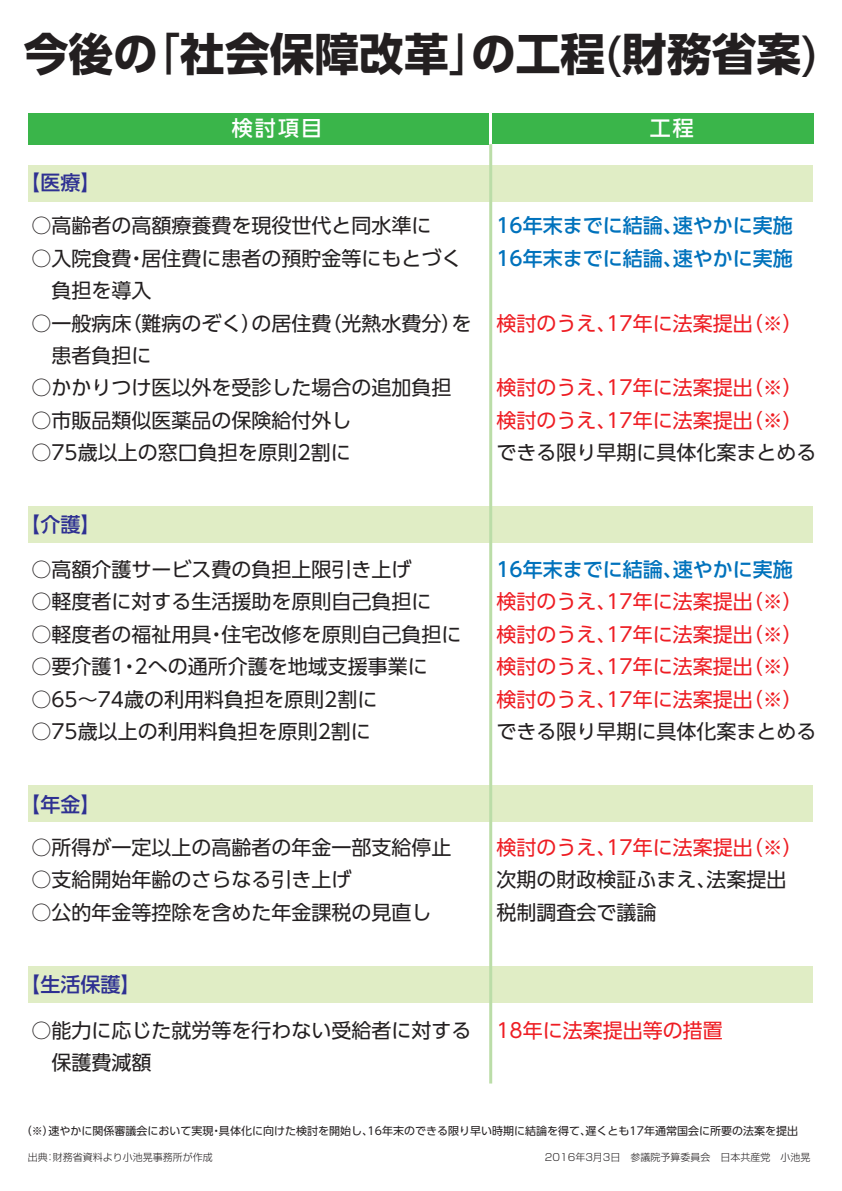
<style>
.page{position:relative;width:842px;height:1191px;background:#fff}
.page>*{position:absolute;margin:0;border:0;box-sizing:border-box;transform-origin:0 0}
.t1{font:700 44.7px "UD Shin Go Pro";color:#231f20}
.t2{font:500 21px "UD Shin Go Pro";letter-spacing:.1em;color:#fff}
.t3{font:20px/32.4px "UD Shin Go Pro";color:#231f20}
.t4{font:20px/32.4px "UD Shin Go Pro";color:#ee1d23}
.t5{font:500 20px/32.4px "UD Shin Go Pro";color:#0072bc}
.t6{font:500 20px "UD Shin Go Pro";color:#2e3092}
.t7{font:11px "UD Shin Go Pro";color:#231f20}
.t8{font:300 10px "Shin Go Pro";color:#231f20}
.s1{font-weight:500}
</style>
<div class="page">
<div style="left:28px;top:165px;width:784px;height:37px;background:#e0edc5"></div>
<div style="left:28px;top:506px;width:784px;height:37px;background:#e0edc5"></div>
<div style="left:28px;top:785px;width:784px;height:37px;background:#e0edc5"></div>
<div style="left:28px;top:966px;width:784px;height:37px;background:#e0edc5"></div>
<div style="left:28px;top:113px;width:461px;height:31px;background:#3ab54a"></div>
<div style="left:492px;top:113px;width:321px;height:31px;background:#3ab54a"></div>
<hr style="left:489px;top:144px;width:3px;height:939px;background:#bbdda8">
<h1 class="t1" style="left:24px;top:18px;width:796px">今後の<span class="s1">「</span>社会保障改革<span class="s1">」</span>の工程<span class="s1">(</span>財務省案<span class="s1">)</span></h1>
<p class="t6" style="left:20px;top:167px;width:82px">【医療】</p>
<p class="t2" style="left:232px;top:111px;width:92px">検討項目</p>
<p class="t2" style="left:650px;top:111px;width:46px">工程</p>
<p class="t3" style="left:31px;top:209px;width:402px">○高齢者の高額療養費を現役世代と同水準に</p>
<p class="t3" style="left:31px;top:241px;width:432px">○入院食費・居住費に患者の預貯金等にもとづく　負担を導入</p>
<p class="t3" style="left:31px;top:306px;width:442px">○一般病床（難病のぞく）の居住費（光熱水費分）を　患者負担に</p>
<p class="t3" style="left:31px;top:371px;width:422px">○かかりつけ医以外を受診した場合の追加負担</p>
<p class="t3" style="left:31px;top:403px;width:322px">○市販品類似医薬品の保険給付外し</p>
<p class="t3" style="left:31px;top:436px;width:321px">○75歳以上の窓口負担を原則2割に</p>
<p class="t6" style="left:20px;top:508px;width:82px">【介護】</p>
<p class="t3" style="left:31px;top:552px;width:381px">○高額介護サービス費の負担上限引き上げ</p>
<p class="t3" style="left:31px;top:585px;width:401px">○軽度者に対する生活援助を原則自己負担に</p>
<p class="t3" style="left:31px;top:617px;width:431px">○軽度者の福祉用具・住宅改修を原則自己負担に</p>
<p class="t3" style="left:31px;top:650px;width:398px">○要介護1・2への通所介護を地域支援事業に</p>
<p class="t3" style="left:31px;top:682px;width:347px">○65～74歳の利用料負担を原則2割に</p>
<p class="t3" style="left:31px;top:714px;width:341px">○75歳以上の利用料負担を原則2割に</p>
<p class="t6" style="left:20px;top:788px;width:82px">【年金】</p>
<p class="t3" style="left:31px;top:830px;width:421px">○所得が一定以上の高齢者の年金一部支給停止</p>
<p class="t3" style="left:31px;top:862px;width:321px">○支給開始年齢のさらなる引き上げ</p>
<p class="t3" style="left:31px;top:895px;width:401px">○公的年金等控除を含めた年金課税の見直し</p>
<p class="t6" style="left:20px;top:968px;width:121px">【生活保護】</p>
<p class="t3" style="left:31px;top:1013px;width:441px">○能力に応じた就労等を行わない受給者に対する　保護費減額</p>
<p class="t5" style="left:496px;top:209px;width:298px">16年末までに結論、速やかに実施<br>16年末までに結論、速やかに実施</p>
<p class="t4" style="left:496px;top:306px;width:308px">検討のうえ、17年に法案提出（※）</p>
<p class="t4" style="left:496px;top:371px;width:308px">検討のうえ、17年に法案提出（※）検討のうえ、17年に法案提出（※）</p>
<p class="t3" style="left:496px;top:436px;width:321px">できる限り早期に具体化案まとめる</p>
<p class="t5" style="left:496px;top:552px;width:298px">16年末までに結論、速やかに実施</p>
<p class="t4" style="left:496px;top:585px;width:308px;text-align:justify">検討のうえ、17年に法案提出（※）検討のうえ、17年に法案提出（※）検討のうえ、17年に法案提出（※）検討のうえ、17年に法案提出（※）</p>
<p class="t3" style="left:496px;top:714px;width:321px">できる限り早期に具体化案まとめる</p>
<p class="t4" style="left:496px;top:830px;width:308px">検討のうえ、17年に法案提出（※）</p>
<p class="t3" style="left:496px;top:862px;width:291px">次期の財政検証ふまえ、法案提出税制調査会で議論</p>
<p class="t4" style="left:496px;top:1013px;width:228px">18年に法案提出等の措置</p>
<p class="t7" style="left:21px;top:1121px;width:779px">（※）速やかに関係審議会において実現・具体化に向けた検討を開始し、16年末のできる限り早い時期に結論を得て、遅くとも17年通常国会に所要の法案を提出</p>
<p class="t8" style="left:28px;top:1148px;width:186px">出典：財務省資料より小池晃事務所が作成</p>
<p class="t8" style="left:545px;top:1148px;width:267px">2016年3月3日　参議院予算委員会　日本共産党　小池晃</p>
</div>
